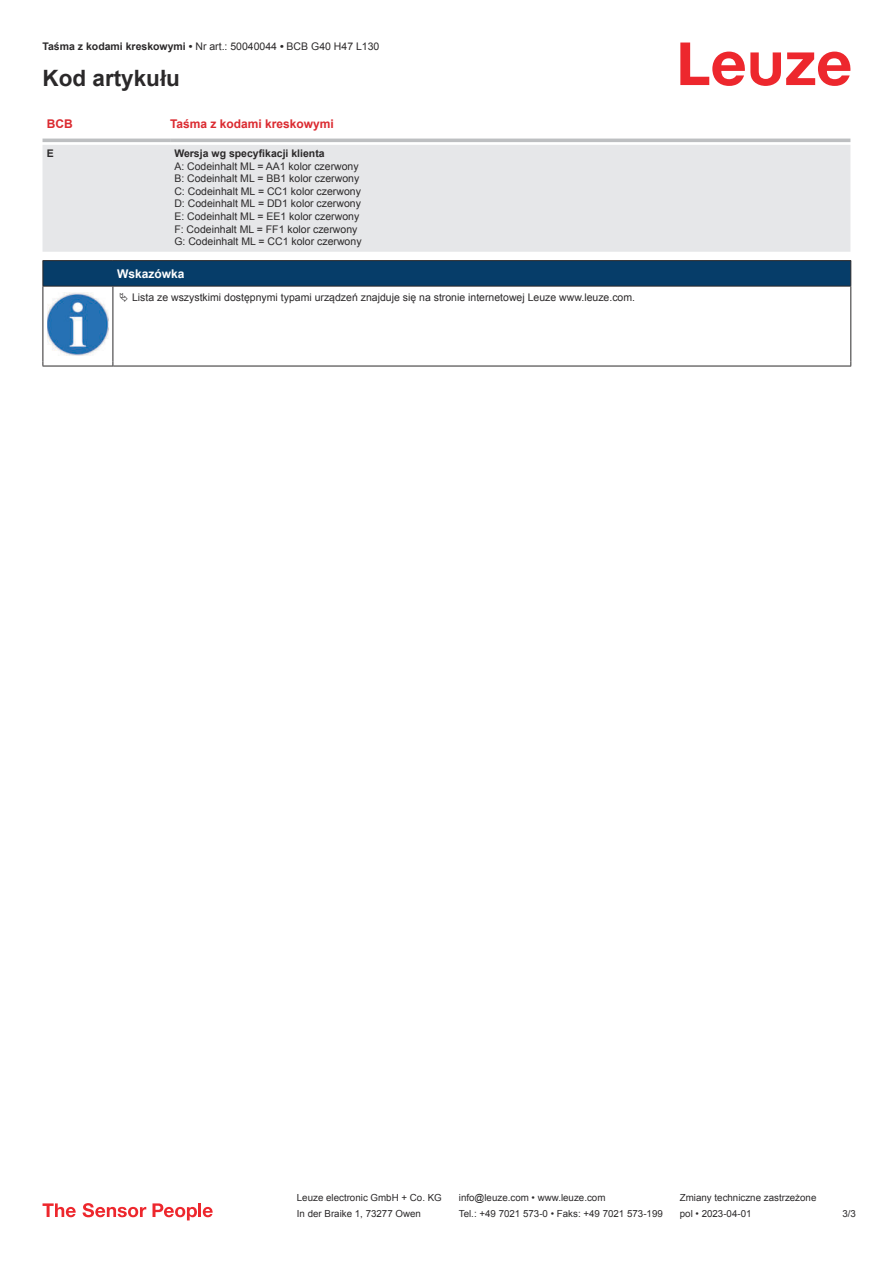
<style>
.page{position:relative;width:893px;height:1263px;background:#fff}
.page>*{position:absolute;margin:0;border:0;box-sizing:border-box;transform-origin:0 0}
.t1{font:700 22.5px "Arial";color:#2b292a}
.t2{font:700 12px "Arial";color:#db2a30}
.t3{font:700 12px "Arial";color:#fff}
.t4{font:10.5px/12.6px "Arial";color:#2b292a}
.t5{font:700 10.5px "Arial";color:#2b292a}
.t6{font:9.75px "Arial";color:#2b292a}
.s1{font-weight:700}
</style>
<div class="page">
<svg style="left:680px;top:43px;width:170px;height:43px"></svg>
<svg style="left:43px;top:138px;width:807px;height:1px"></svg>
<div style="left:43px;top:145px;width:807px;height:107px;background:#e6e7e9"></div>
<hr style="left:43px;top:139px;width:127px;height:3px;background:#bdbfc1">
<hr style="left:170px;top:139px;width:680px;height:3px;background:#bdbfc1">
<svg style="left:43px;top:1203px;width:33px;height:14px"></svg>
<svg style="left:83px;top:1203px;width:63px;height:14px"></svg>
<svg style="left:153px;top:1203px;width:44px;height:17px"></svg>
<hr style="left:198px;top:1203px;width:3px;height:14px;background:#ed272d">
<svg style="left:203px;top:1207px;width:10px;height:10px"></svg>
<svg style="left:44px;top:287px;width:806px;height:79px"></svg>
<hr style="left:43px;top:260px;width:70px;height:1px;background:#2b292a">
<hr style="left:43px;top:286px;width:70px;height:1px;background:#2b292a">
<hr style="left:113px;top:260px;width:738px;height:1px;background:#2b292a">
<div style="left:43px;top:261px;width:808px;height:25px;background:#063d69"></div>
<hr style="left:113px;top:286px;width:738px;height:1px;background:#2b292a">
<hr style="left:43px;top:286px;width:1px;height:75px;background:#2b292a">
<hr style="left:113px;top:286px;width:1px;height:75px;background:#2b292a">
<hr style="left:850px;top:286px;width:1px;height:75px;background:#2b292a">
<hr style="left:43px;top:366px;width:70px;height:1px;background:#2b292a">
<hr style="left:113px;top:366px;width:738px;height:1px;background:#2b292a">
<img style="left:47px;top:292px;width:61px;height:63px">
<div style="left:115px;top:287px;width:734px;height:20px;background:#fff"></div>
<p class="t4" style="left:43px;top:41px;width:338px"><span class="s1">Taśma z kodami kreskowymi •</span> Nr art.: 50040044 <span class="s1">•</span> BCB G40 H47 L130</p>
<h1 class="t1" style="left:43px;top:63px;width:139px">Kod artykułu</h1>
<p class="t2" style="left:47px;top:115px;width:27px">BCB</p>
<p class="t2" style="left:170px;top:115px;width:165px">Taśma z kodami kreskowymi</p>
<p class="t5" style="left:47px;top:149px;width:9px">E</p>
<p class="t5" style="left:174px;top:146px;width:152px">Wersja wg specyfikacji klienta</p>
<p class="t4" style="left:174px;top:161px;width:189px">A: Codeinhalt ML = AA1 kolor czerwony B: Codeinhalt ML = BB1 kolor czerwony C: Codeinhalt ML = CC1 kolor czerwony D: Codeinhalt ML = DD1 kolor czerwony E: Codeinhalt ML = EE1 kolor czerwony F: Codeinhalt ML = FF1 kolor czerwony G: Codeinhalt ML = CC1 kolor czerwony</p>
<p class="t3" style="left:117px;top:265px;width:69px">Wskazówka</p>
<p class="t4" style="left:132px;top:291px;width:505px">Lista ze wszystkimi dostępnymi typami urządzeń znajduje się na stronie internetowej Leuze www.leuze.com.</p>
<p class="t6" style="left:297px;top:1194px;width:146px">Leuze electronic GmbH + Co. KG</p>
<p class="t6" style="left:459px;top:1194px;width:148px">info@leuze.com • www.leuze.com</p>
<p class="t6" style="left:680px;top:1191px;width:138px">Zmiany techniczne zastrzeżone</p>
<p class="t6" style="left:297px;top:1210px;width:126px">In der Braike 1, 73277 Owen</p>
<p class="t6" style="left:459px;top:1210px;width:205px">Tel.: +49 7021 573-0 • Faks: +49 7021 573-199</p>
<p class="t6" style="left:680px;top:1210px;width:73px">pol • 2023-04-01</p>
<p class="t6" style="left:842px;top:1210px;width:15px">3 /3</p>
</div>
